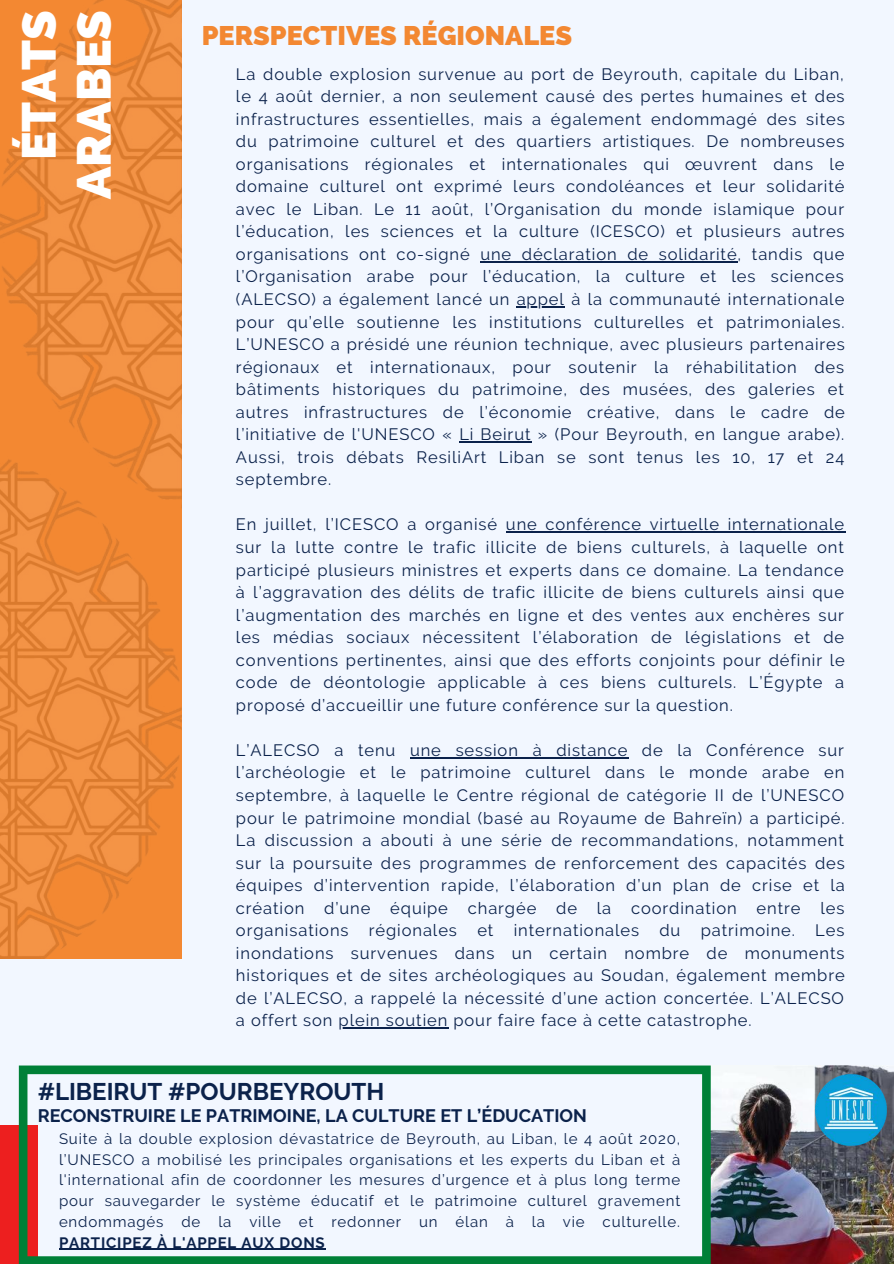
<style>
.page{position:relative;width:894px;height:1264px;background:#fff}
.page>*{position:absolute;margin:0;border:0;box-sizing:border-box;transform-origin:0 0}
.t1{font:800 48px/55.2px "Raleway";color:#fff;text-align:right}
.t2{font:800 27px "Raleway";color:#f38832}
.t3{font:700 24px "Raleway";color:#0b224b}
.t4{font:700 18px "Raleway";color:#0b224b}
.t5{font:16.5px/22.5px "Raleway";letter-spacing:.055em;color:#0b224b;text-align:justify}
.t6{font:15px/20.9px "Raleway";letter-spacing:.055em;color:#0b224b;text-align:justify}
.t7{font:700 15px "Raleway";letter-spacing:.055em;color:#0b224b}
</style>
<div class="page">
<div style="left:0;top:0;width:893px;height:1263px;background:#f2f7ff"></div>
<hr style="left:480px;top:261px;width:257px;height:1px;background:#0b224b">
<hr style="left:516px;top:306px;width:48px;height:1px;background:#0b224b">
<hr style="left:459px;top:441px;width:72px;height:1px;background:#0b224b">
<hr style="left:506px;top:531px;width:338px;height:1px;background:#0b224b">
<hr style="left:410px;top:757px;width:218px;height:1px;background:#0b224b">
<hr style="left:338px;top:1027px;width:110px;height:1px;background:#0b224b">
<img style="left:710px;top:1065px;width:183px;height:198px">
<img style="left:0;top:0;width:181px;height:440px">
<img style="left:0;top:440px;width:181px;height:518px">
<div style="left:0;top:1125px;width:37px;height:138px;background:#ed1f1f"></div>
<svg style="left:19px;top:1065px;width:691px;height:198px"></svg>
<img style="left:792px;top:1065px;width:101px;height:99px">
<hr style="left:59px;top:1248px;width:266px;height:2px;background:#0b224b">
<h1 class="t1" style="left:11px;top:199px;width:190px;rotate:-90deg">ÉTATS<br>ARABES</h1>
<h2 class="t2" style="left:202px;top:19px;width:372px">PERSPECTIVES RÉGIONALES</h2>
<p class="t5" style="left:236px;top:62px;width:610px">La double explosion survenue au port de Beyrouth, capitale du Liban, le 4 août dernier, a non seulement causé des pertes humaines et des infrastructures essentielles, mais a également endommagé des sites du patrimoine culturel et des quartiers artistiques. De nombreuses organisations régionales et internationales qui œuvrent dans le domaine culturel ont exprimé leurs condoléances et leur solidarité avec le Liban. Le 11 août, l’Organisation du monde islamique pour l’éducation, les sciences et la culture (ICESCO) et plusieurs autres organisations ont co-signé une déclaration de solidarité, tandis que l’Organisation arabe pour l’éducation, la culture et les sciences (ALECSO) a également lancé un appel à la communauté internationale pour qu’elle soutienne les institutions culturelles et patrimoniales.<br>L’UNESCO a présidé une réunion technique, avec plusieurs partenaires régionaux et internationaux, pour soutenir la réhabilitation des bâtiments historiques du patrimoine, des musées, des galeries et autres infrastructures de l’économie créative, dans le cadre de l’initiative de l'UNESCO « Li Beirut » (Pour Beyrouth, en langue arabe).<br>Aussi, trois débats ResiliArt Liban se sont tenus les 10, 17 et 24 septembre.</p>
<p class="t5" style="left:236px;top:513px;width:610px">En juillet, l’ICESCO a organisé une conférence virtuelle internationale sur la lutte contre le trafic illicite de biens culturels, à laquelle ont participé plusieurs ministres et experts dans ce domaine. La tendance à l’aggravation des délits de trafic illicite de biens culturels ainsi que l’augmentation des marchés en ligne et des ventes aux enchères sur les médias sociaux nécessitent l’élaboration de législations et de conventions pertinentes, ainsi que des efforts conjoints pour définir le code de déontologie applicable à ces biens culturels. L’Égypte a proposé d’accueillir une future conférence sur la question.</p>
<p class="t5" style="left:236px;top:738px;width:610px">L’ALECSO a tenu une session à distance de la Conférence sur l’archéologie et le patrimoine culturel dans le monde arabe en septembre, à laquelle le Centre régional de catégorie II de l’UNESCO pour le patrimoine mondial (basé au Royaume de Bahreïn) a participé.<br>La discussion a abouti à une série de recommandations, notamment sur la poursuite des programmes de renforcement des capacités des équipes d’intervention rapide, l’élaboration d’un plan de crise et la création d’une équipe chargée de la coordination entre les organisations régionales et internationales du patrimoine. Les inondations survenues dans un certain nombre de monuments historiques et de sites archéologiques au Soudan, également membre de l’ALECSO, a rappelé la nécessité d’une action concertée. L’ALECSO a offert son plein soutien pour faire face à cette catastrophe.</p>
<h3 class="t3" style="left:38px;top:1077px;width:348px">#LIBEIRUT #POURBEYROUTH</h3>
<p class="t4" style="left:38px;top:1104px;width:550px">RECONSTRUIRE LE PATRIMOINE, LA CULTURE ET L’ÉDUCATION</p>
<p class="t6" style="left:59px;top:1127px;width:622px">Suite à la double explosion dévastatrice de Beyrouth, au Liban, le 4 août 2020, l’UNESCO a mobilisé les principales organisations et les experts du Liban et à l'international afin de coordonner les mesures d’urgence et à plus long terme pour sauvegarder le système éducatif et le patrimoine culturel gravement endommagés de la ville et redonner un élan à la vie culturelle.</p>
<p class="t7" style="left:59px;top:1233px;width:267px">PARTICIPEZ À L'APPEL AUX DONS</p>
</div>
